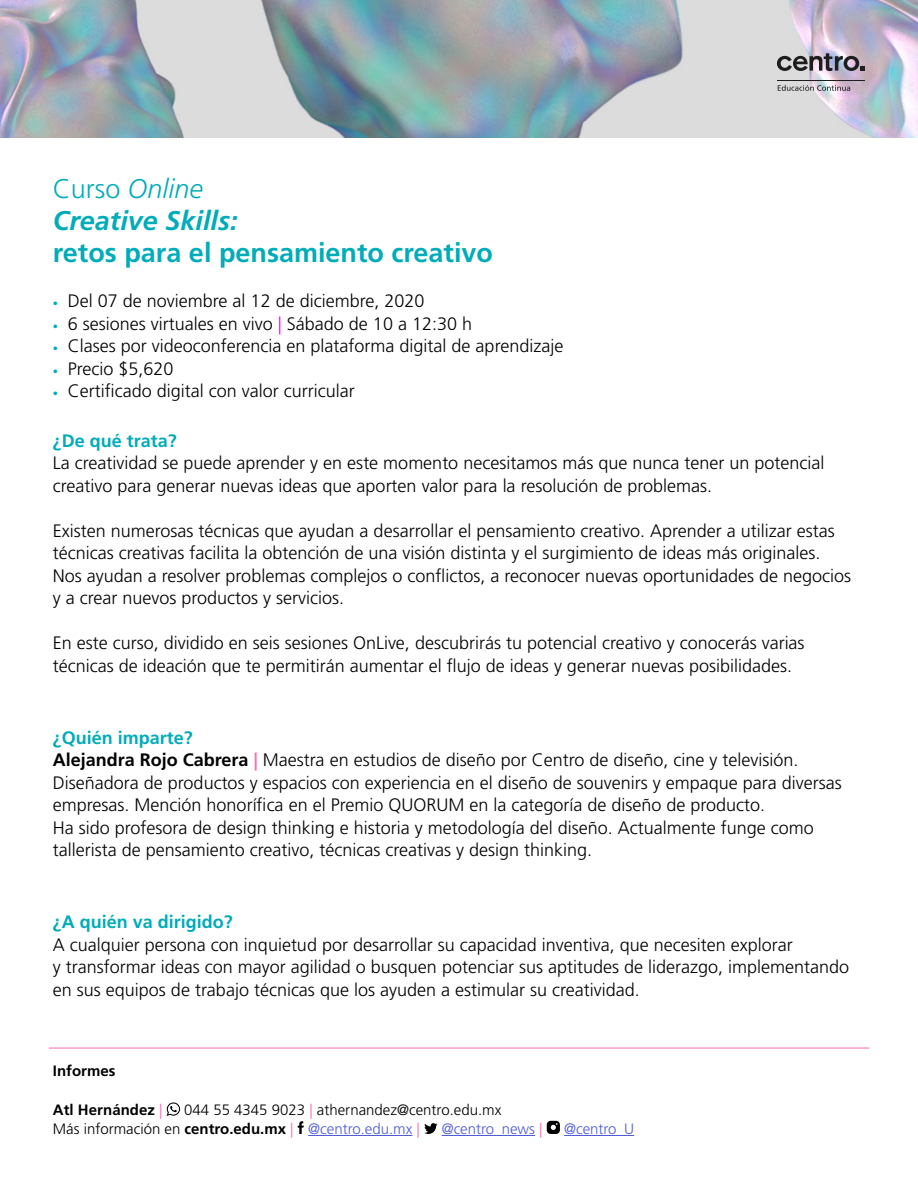
<style>
.page{position:relative;width:918px;height:1188px;background:#fff}
.page>*{position:absolute;margin:0;border:0;box-sizing:border-box;transform-origin:0 0}
.t1{font:700 27px "Frutiger";color:#00acb9}
.t2{font:italic 700 27px "Frutiger";color:#00acb9}
.t3{font:italic 300 27px "Frutiger";color:#00acb9}
.t4{font:300 18px "Frutiger";color:#000}
.t5{font:700 18px "Frutiger";color:#00acb9}
.t6{font:300 15px/19.5px "Frutiger";color:#000}
.t7{font:300 15px "Frutiger";color:#4f5cd6}
.t8{font:700 15px "Frutiger";color:#000}
.s1{font-style:normal}
.s2{font-size:10.5px;color:#00acb9}
.s3{color:#f0f}
.s4{font-weight:700}
.s5{font-weight:700;color:#f76db4}
.s6{font-weight:300;color:#f56cb5}
.s7{color:#f56cb5}
.s8{color:#4f5cd6}
</style>
<div class="page">
<img style="left:0;top:0;width:918px;height:137px">
<svg style="left:778px;top:85px;width:72px;height:6px"></svg>
<hr style="left:777px;top:81px;width:88px;height:1px;background:#1e1e1e">
<svg style="left:777px;top:53px;width:88px;height:18px;background:#88848c"></svg>
<hr style="left:49px;top:1048px;width:820px;height:1px;background:#f56cb5">
<hr style="left:308px;top:1135px;width:104px;height:1px;background:#4f5cd6">
<hr style="left:442px;top:1135px;width:93px;height:1px;background:#4f5cd6">
<hr style="left:564px;top:1135px;width:70px;height:1px;background:#4f5cd6">
<svg style="left:167px;top:1102px;width:13px;height:14px"></svg>
<svg style="left:298px;top:1121px;width:6px;height:13px"></svg>
<svg style="left:424px;top:1123px;width:14px;height:11px"></svg>
<div style="left:547px;top:1121px;width:13px;height:13px;background:#000;border-radius:4px"></div>
<svg style="left:551px;top:1123px;width:7px;height:7px"></svg>
<p class="t3" style="left:53px;top:173px;width:152px"><span class="s1">Curso</span> Online</p>
<p class="t2" style="left:53px;top:205px;width:186px">Creative Skills:</p>
<p class="t1" style="left:53px;top:237px;width:442px">retos para el pensamiento creativo</p>
<p class="t4" style="left:53px;top:291px;width:373px"><span class="s2">•</span> Del 07 de noviembre al 12 de diciembre, 2020</p>
<p class="t4" style="left:53px;top:313px;width:421px"><span class="s2">•</span> 6 sesiones virtuales en vivo <span class="s3">|</span> Sábado de 10 a 12:30 h</p>
<p class="t4" style="left:53px;top:336px;width:512px"><span class="s2">•</span> Clases por videoconferencia en plataforma digital de aprendizaje</p>
<p class="t4" style="left:53px;top:358px;width:122px"><span class="s2">•</span> Precio $5,620</p>
<p class="t4" style="left:53px;top:381px;width:303px"><span class="s2">•</span> Certificado digital con valor curricular</p>
<p class="t5" style="left:53px;top:430px;width:126px">¿De qué trata?</p>
<p class="t4" style="left:53px;top:453px;width:773px">La creatividad se puede aprender y en este momento necesitamos más que nunca tener un potencial</p>
<p class="t4" style="left:53px;top:475px;width:661px">creativo para generar nuevas ideas que aporten valor para la resolución de problemas.</p>
<p class="t4" style="left:53px;top:520px;width:783px">Existen numerosas técnicas que ayudan a desarrollar el pensamiento creativo. Aprender a utilizar estas</p>
<p class="t4" style="left:53px;top:543px;width:769px">técnicas creativas facilita la obtención de una visión distinta y el surgimiento de ideas más originales.</p>
<p class="t4" style="left:53px;top:565px;width:800px">Nos ayudan a resolver problemas complejos o conflictos, a reconocer nuevas oportunidades de negocios</p>
<p class="t4" style="left:53px;top:588px;width:293px">y a crear nuevos productos y servicios.</p>
<p class="t4" style="left:53px;top:633px;width:753px">En este curso, dividido en seis sesiones OnLive, descubrirás tu potencial creativo y conocerás varias</p>
<p class="t4" style="left:53px;top:655px;width:741px">técnicas de ideación que te permitirán aumentar el flujo de ideas y generar nuevas posibilidades.</p>
<p class="t5" style="left:53px;top:727px;width:142px">¿Quién imparte?</p>
<p class="t4" style="left:53px;top:750px;width:747px"><span class="s4">Alejandra Rojo Cabrera</span> <span class="s5">|</span> Maestra en estudios de diseño por Centro de diseño, cine y televisión.</p>
<p class="t4" style="left:53px;top:772px;width:790px">Diseñadora de productos y espacios con experiencia en el diseño de souvenirs y empaque para diversas</p>
<p class="t4" style="left:53px;top:795px;width:714px">empresas. Mención honorífica en el Premio QUORUM en la categoría de diseño de producto.</p>
<p class="t4" style="left:53px;top:817px;width:762px">Ha sido profesora de design thinking e historia y metodología del diseño. Actualmente funge como</p>
<p class="t4" style="left:53px;top:840px;width:541px">tallerista de pensamiento creativo, técnicas creativas y design thinking.</p>
<p class="t5" style="left:53px;top:912px;width:182px">¿A quién va dirigido?</p>
<p class="t4" style="left:53px;top:934px;width:741px">A cualquier persona con inquietud por desarrollar su capacidad inventiva, que necesiten explorar</p>
<p class="t4" style="left:53px;top:957px;width:798px">y transformar ideas con mayor agilidad o busquen potenciar sus aptitudes de liderazgo, implementando</p>
<p class="t4" style="left:53px;top:979px;width:588px">en sus equipos de trabajo técnicas que los ayuden a estimular su creatividad.</p>
<p class="t8" style="left:53px;top:1061px;width:64px">Informes</p>
<p class="t8" style="left:53px;top:1100px;width:111px">Atl Hernández <span class="s6">|</span></p>
<p class="t6" style="left:53px;top:1100px;width:450px;text-indent:131px">044 55 4345 9023 <span class="s7">|</span> athernandez@centro.edu.mx<br>Más información en <span class="s4">centro.edu.mx</span> <span class="s7">|</span> <span class="s8">@centro.edu.mx</span> <span class="s7">|</span></p>
<p class="t7" style="left:442px;top:1120px;width:102px">@centro_news <span class="s7">|</span></p>
<p class="t7" style="left:564px;top:1120px;width:72px">@centro_U</p>
</div>
